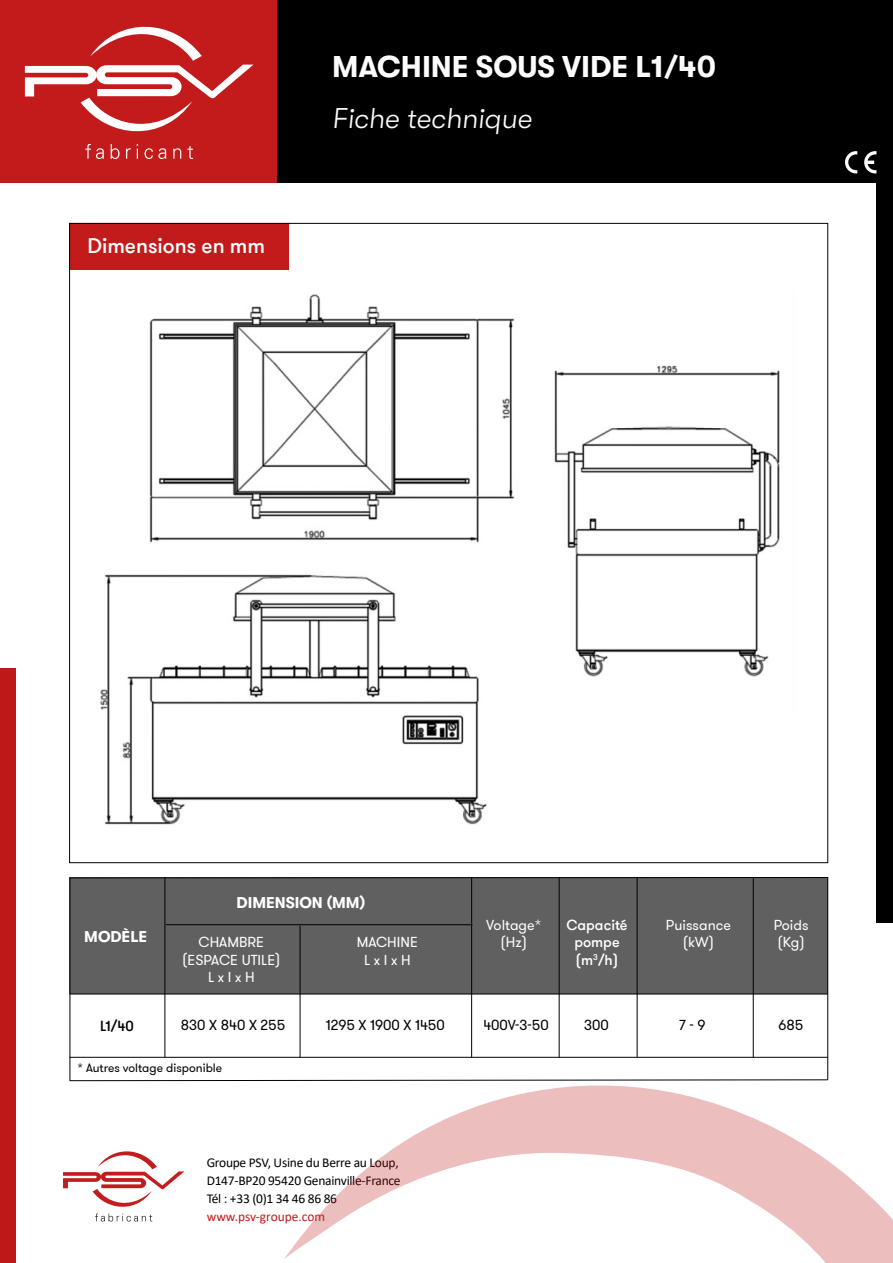
<style>
.page{position:relative;width:893px;height:1263px;background:#fff}
.page>*{position:absolute;margin:0;border:0;box-sizing:border-box;transform-origin:0 0}
.t1{font:700 30px "GT Walsheim";color:#fcfcfc}
.t2{font:italic 300 28.5px "GT Walsheim Pro";color:#fcfcfc}
.t3{font:500 21px "GT Walsheim Pro";color:#fff}
.t4{font:700 15.6px "GT Walsheim";color:#fff}
.t5{font:14.4px/17.2px "GT Walsheim Pro";color:#fff;text-align:center}
.t6{font:14.4px "GT Walsheim Pro";color:#000}
.t7{font:500 14.4px/17.2px "GT Walsheim Pro";color:#fff;text-align:center}
.t8{font:500 14.4px "GT Walsheim Pro";color:#000}
.t9{font:13.5px/18px "Calibri";letter-spacing:-.02em;color:#000}
.t10{font:13.35px "Calibri";color:#c31b1c}
.t11{font:12.15px "GT Walsheim Pro";color:#000}
</style>
<div class="page">
<div style="left:70px;top:223px;width:219px;height:47px;background:#c31b1c"></div>
<div style="left:70px;top:877px;width:758px;height:117px;background:#606060"></div>
<div style="left:0;top:0;width:893px;height:183px;background:#000"></div>
<div style="left:0;top:0;width:276px;height:183px;background:#c31b1c"></div>
<svg style="left:25px;top:26px;width:228px;height:133px"></svg>
<hr style="left:70px;top:877px;width:1px;height:204px;background:#000">
<hr style="left:827px;top:877px;width:1px;height:203px;background:#000">
<hr style="left:165px;top:877px;width:1px;height:180px;background:#000">
<hr style="left:300px;top:925px;width:1px;height:132px;background:#000">
<hr style="left:471px;top:877px;width:1px;height:180px;background:#000">
<hr style="left:559px;top:877px;width:1px;height:180px;background:#000">
<hr style="left:637px;top:877px;width:1px;height:180px;background:#000">
<hr style="left:753px;top:877px;width:1px;height:180px;background:#000">
<hr style="left:166px;top:924px;width:306px;height:1px;background:#000">
<hr style="left:70px;top:994px;width:758px;height:1px;background:#000">
<hr style="left:70px;top:1057px;width:758px;height:1px;background:#000">
<svg style="left:69px;top:1079px;width:759px;height:2px;background:#818181"></svg>
<hr style="left:70px;top:877px;width:758px;height:1px;background:#000">
<img style="left:100px;top:294px;width:680px;height:531px">
<svg style="left:63px;top:1151px;width:121px;height:70px"></svg>
<svg style="left:284px;top:1085px;width:609px;height:178px"></svg>
<div style="left:876px;top:183px;width:17px;height:740px;background:#000"></div>
<div style="left:0;top:669px;width:16px;height:594px;background:#bf1818"></div>
<svg style="left:845px;top:151px;width:31px;height:22px"></svg>
<h1 class="t1" style="left:332px;top:50px;width:385px">MACHINE SOUS VIDE L1/40</h1>
<h3 class="t3" style="left:87px;top:232px;width:179px">Dimensions en mm</h3>
<h2 class="t2" style="left:332px;top:102px;width:201px">Fiche technique</h2>
<p class="t4" style="left:237px;top:893px;width:130px">DIMENSION (MM)</p>
<p class="t5" style="left:182px;top:934px;width:100px">CHAMBRE (ESPACE UTILE)<br>L x I x H</p>
<p class="t6" style="left:181px;top:1016px;width:106px">830 X 840 X 255</p>
<p class="t11" style="left:78px;top:1060px;width:146px">* Autres voltage disponible</p>
<p class="t5" style="left:486px;top:917px;width:57px">Voltage* (Hz)</p>
<p class="t7" style="left:566px;top:917px;width:63px">Capacité pompe (m<sup>3</sup>/h)</p>
<p class="t5" style="left:666px;top:917px;width:67px">Puissance (kW)</p>
<p class="t5" style="left:774px;top:917px;width:36px;text-align:left">Poids (Kg)</p>
<p class="t4" style="left:84px;top:928px;width:65px">MODÈLE</p>
<p class="t5" style="left:357px;top:934px;width:63px">MACHINE<br>L x I x H</p>
<p class="t8" style="left:100px;top:1017px;width:35px">L1/40</p>
<p class="t6" style="left:326px;top:1016px;width:121px">1295 X 1900 X 1450</p>
<p class="t6" style="left:483px;top:1016px;width:67px">400V-3-50</p>
<p class="t6" style="left:584px;top:1016px;width:26px">300</p>
<p class="t6" style="left:679px;top:1016px;width:28px">7 - 9</p>
<p class="t6" style="left:779px;top:1016px;width:26px">685</p>
<p class="t9" style="left:207px;top:1153px;width:195px">Groupe PSV, Usine du Berre au Loup,<br>D147-BP20 95420 Genainville-France<br>Tél : +33 (0)1 34 46 86 86</p>
<p class="t10" style="left:207px;top:1207px;width:120px">www.psv-groupe.com</p>
</div>
